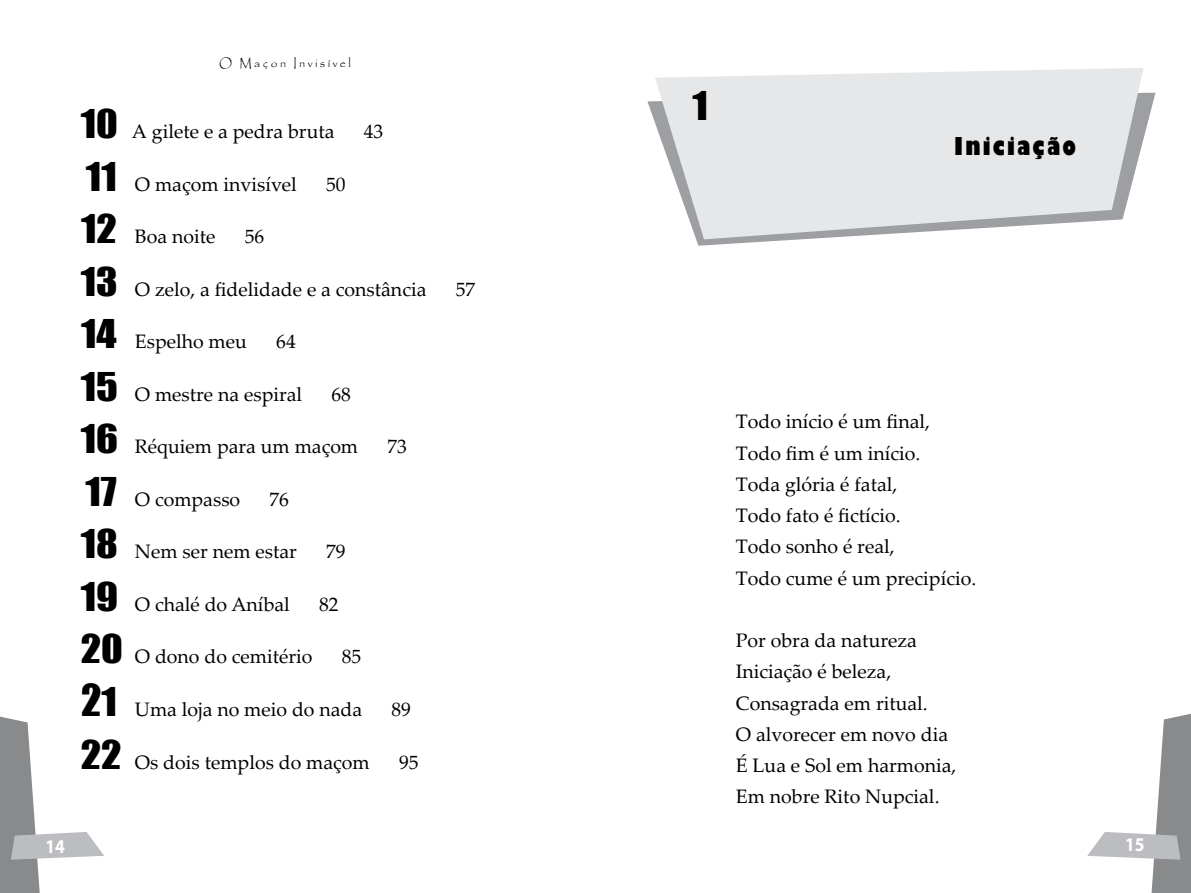
<style>
.page{position:relative;width:1191px;height:893px;background:#fff}
.page>*{position:absolute;margin:0;border:0;box-sizing:border-box;transform-origin:0 0}
.t1{font:36.45px "Impact";color:#000;scale:1.11 1}
.t2{font:800 condensed 24px "Gill Sans";letter-spacing:.075em;color:#000;scale:1.16 1}
.t3{font:19.5px/31.2px "Palatino Linotype";color:#000}
.t4{font:700 19.5px "Myriad Pro";color:#fff;scale:.9 1}
.t5{font:12px "Papyrus";letter-spacing:.2em;color:#000}
.s1{font-family:"Impact";font-size:36.45px}
.s2{font-family:"Impact";font-size:40.5px}
</style>
<div class="page">
<svg style="left:0;top:717px;width:104px;height:176px"></svg>
<svg style="left:647px;top:93px;width:508px;height:153px"></svg>
<svg style="left:655px;top:68px;width:488px;height:171px;background:#e3e4e5"></svg>
<svg style="left:1087px;top:714px;width:104px;height:179px"></svg>
<p class="t5" style="left:219px;top:56px;width:133px">O Maçon Invisível</p>
<p class="t3" style="left:81px;top:115px;width:255px"><span class="s1">10</span> A gilete e a pedra bruta</p>
<p class="t3" style="left:86px;top:168px;width:212px"><span class="s1">11</span> O maçom invisível</p>
<p class="t3" style="left:326px;top:168px;width:21px">50</p>
<p class="t3" style="left:364px;top:115px;width:21px">43</p>
<p class="t3" style="left:81px;top:220px;width:136px"><span class="s1">12</span> Boa noite</p>
<p class="t3" style="left:245px;top:220px;width:21px">56</p>
<p class="t3" style="left:81px;top:273px;width:347px"><span class="s1">13</span> O zelo, a fidelidade e a constância</p>
<p class="t3" style="left:81px;top:325px;width:167px"><span class="s1">14</span> Espelho meu</p>
<p class="t3" style="left:276px;top:325px;width:21px">64</p>
<p class="t3" style="left:81px;top:378px;width:223px"><span class="s1">15</span> O mestre na espiral</p>
<p class="t3" style="left:331px;top:378px;width:21px">68</p>
<p class="t3" style="left:81px;top:430px;width:279px"><span class="s1">16</span> Réquiem para um maçom</p>
<p class="t3" style="left:86px;top:483px;width:156px"><span class="s1">17</span> O compasso</p>
<p class="t3" style="left:269px;top:483px;width:21px">76</p>
<p class="t3" style="left:81px;top:535px;width:218px"><span class="s1">18</span> Nem ser nem estar</p>
<p class="t3" style="left:81px;top:588px;width:210px"><span class="s1">19</span> O chalé do Aníbal</p>
<p class="t3" style="left:326px;top:535px;width:21px">79</p>
<p class="t3" style="left:319px;top:588px;width:21px">82</p>
<p class="t3" style="left:81px;top:640px;width:233px"><span class="s1">20</span> O dono do cemitério</p>
<p class="t3" style="left:342px;top:640px;width:21px">85</p>
<p class="t3" style="left:81px;top:693px;width:283px"><span class="s2">2</span><span class="s1">1</span> Uma loja no meio do nada</p>
<p class="t3" style="left:81px;top:745px;width:290px"><span class="s1">22</span> Os dois templos do maçom</p>
<p class="t3" style="left:387px;top:430px;width:21px">73</p>
<p class="t3" style="left:391px;top:693px;width:21px">89</p>
<p class="t3" style="left:399px;top:745px;width:21px">95</p>
<p class="t3" style="left:456px;top:273px;width:21px">57</p>
<h1 class="t1" style="left:692px;top:77px;width:15px">1</h1>
<p class="t2" style="left:954px;top:131px;width:107px">Iniciação</p>
<p class="t3" style="left:736px;top:405px;width:242px">Todo início é um final,<br>Todo fim é um início.<br>Toda glória é fatal,<br>Todo fato é fictício.<br>Todo sonho é real,<br>Todo cume é um precipício.</p>
<p class="t3" style="left:736px;top:624px;width:222px">Por obra da natureza<br>Iniciação é beleza,<br>Consagrada em ritual.<br>O alvorecer em novo dia<br>É Lua e Sol em harmonia,<br>Em nobre Rito Nupcial.</p>
<p class="t4" style="left:46px;top:833px;width:23px">14</p>
<p class="t4" style="left:1125px;top:832px;width:23px">15</p>
</div>
